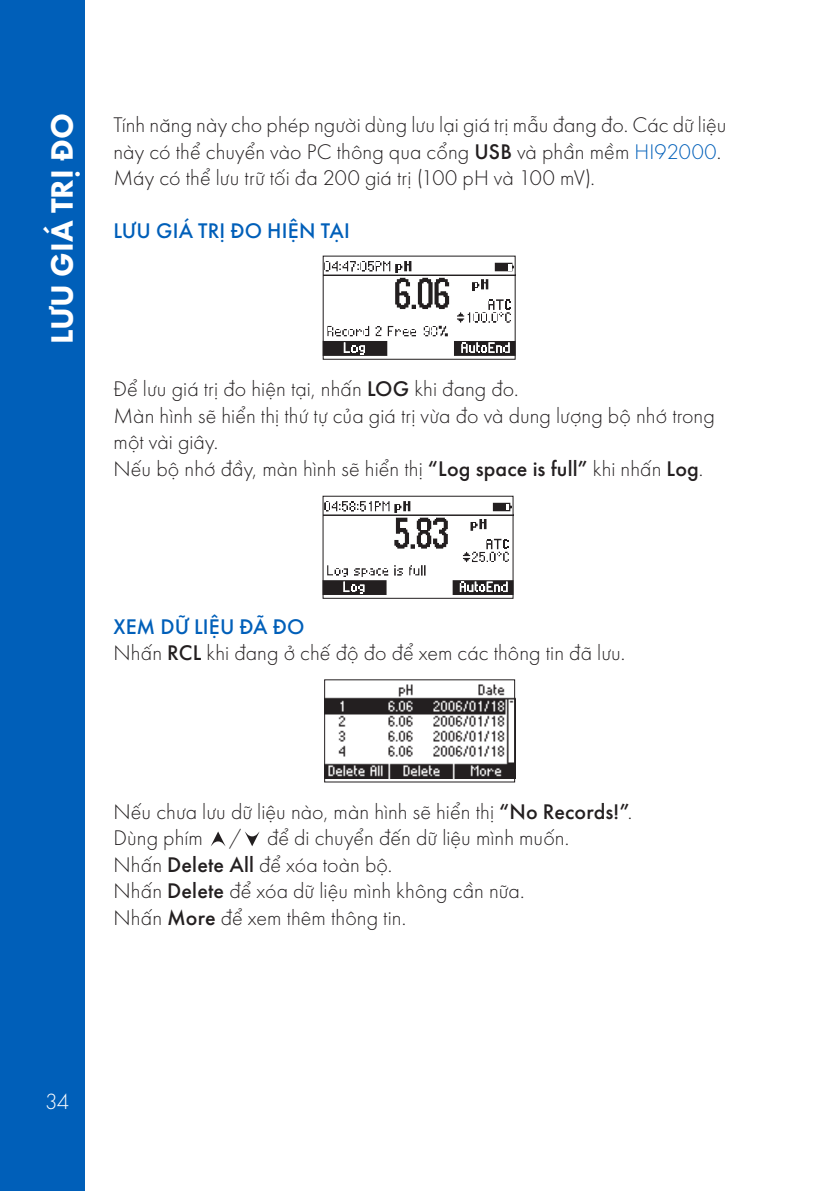
<style>
.page{position:relative;width:840px;height:1191px;background:#fff}
.page>*{position:absolute;margin:0;border:0;box-sizing:border-box;transform-origin:0 0}
.t1{font:700 32px "SVN Futura";color:#fff}
.t2{font:300 22.8px "SVN Futura";color:#fff}
.t3{font:300 22px/26.4px "SVN Futura";letter-spacing:.005em;color:#231f20}
.t4{font:500 22px "SVN Futura";letter-spacing:.005em;color:#005fb9}
.s1{font-weight:500}
.s2{color:#005fb9}
</style>
<div class="page">
<div style="left:0;top:0;width:85px;height:1191px;background:#005fb9"></div>
<svg style="left:211px;top:831px;width:14px;height:15px"></svg>
<svg style="left:245px;top:832px;width:14px;height:14px"></svg>
<div style="left:322px;top:256px;width:193px;height:104px;border:1px solid #231f20"></div>
<svg style="left:322px;top:259px;width:193px;height:97px"></svg>
<div style="left:322px;top:496px;width:191px;height:103px;border:1px solid #231f20"></div>
<svg style="left:322px;top:499px;width:191px;height:96px"></svg>
<img style="left:324px;top:683px;width:191px;height:95px">
<p class="t1" style="left:38px;top:344px;width:232px;rotate:-90deg">LƯU GIÁ TRỊ ĐO</p>
<p class="t3" style="left:113px;top:110px;width:614px">Tính năng này cho phép người dùng lưu lại giá trị mẫu đang đo. Các dữ liệu này có thể chuyển vào PC thông qua cổng <span class="s1">USB</span> và phần mềm <span class="s2">HI92000</span>.</p>
<p class="t3" style="left:113px;top:163px;width:482px">Máy có thể lưu trữ tối đa 200 giá trị (100 pH và 100 mV).</p>
<p class="t4" style="left:113px;top:214px;width:238px">LƯU GIÁ TRỊ ĐO HIỆN TẠI</p>
<p class="t3" style="left:113px;top:374px;width:406px">Để lưu giá trị đo hiện tại, nhấn <span class="s1">LOG</span> khi đang đo.</p>
<p class="t3" style="left:113px;top:401px;width:602px">Màn hình sẽ hiển thị thứ tự của giá trị vừa đo và dung lượng bộ nhớ trong một vài giây.</p>
<p class="t3" style="left:113px;top:454px;width:591px">Nếu bộ nhớ đầy, màn hình sẽ hiển thị <span class="s1">“Log space is full”</span> khi nhấn <span class="s1">Log</span>.</p>
<p class="t4" style="left:113px;top:610px;width:192px">XEM DỮ LIỆU ĐÃ ĐO</p>
<p class="t3" style="left:113px;top:638px;width:513px">Nhấn <span class="s1">RCL</span> khi đang ở chế độ đo để xem các thông tin đã lưu.</p>
<p class="t3" style="left:113px;top:797px;width:520px">Nếu chưa lưu dữ liệu nào, màn hình sẽ hiển thị <span class="s1">“No Records!”</span>.</p>
<p class="t3" style="left:113px;top:823px;width:457px">Dùng phím / để di chuyển đến dữ liệu mình muốn.</p>
<p class="t3" style="left:113px;top:850px;width:280px">Nhấn <span class="s1">Delete All</span> để xóa toàn bộ.</p>
<p class="t3" style="left:113px;top:876px;width:412px">Nhấn <span class="s1">Delete</span> để xóa dữ liệu mình không cần nữa.</p>
<p class="t3" style="left:113px;top:902px;width:294px">Nhấn <span class="s1">More</span> để xem thêm thông tin.</p>
<p class="t2" style="left:45px;top:1086px;width:26px">34</p>
</div>
